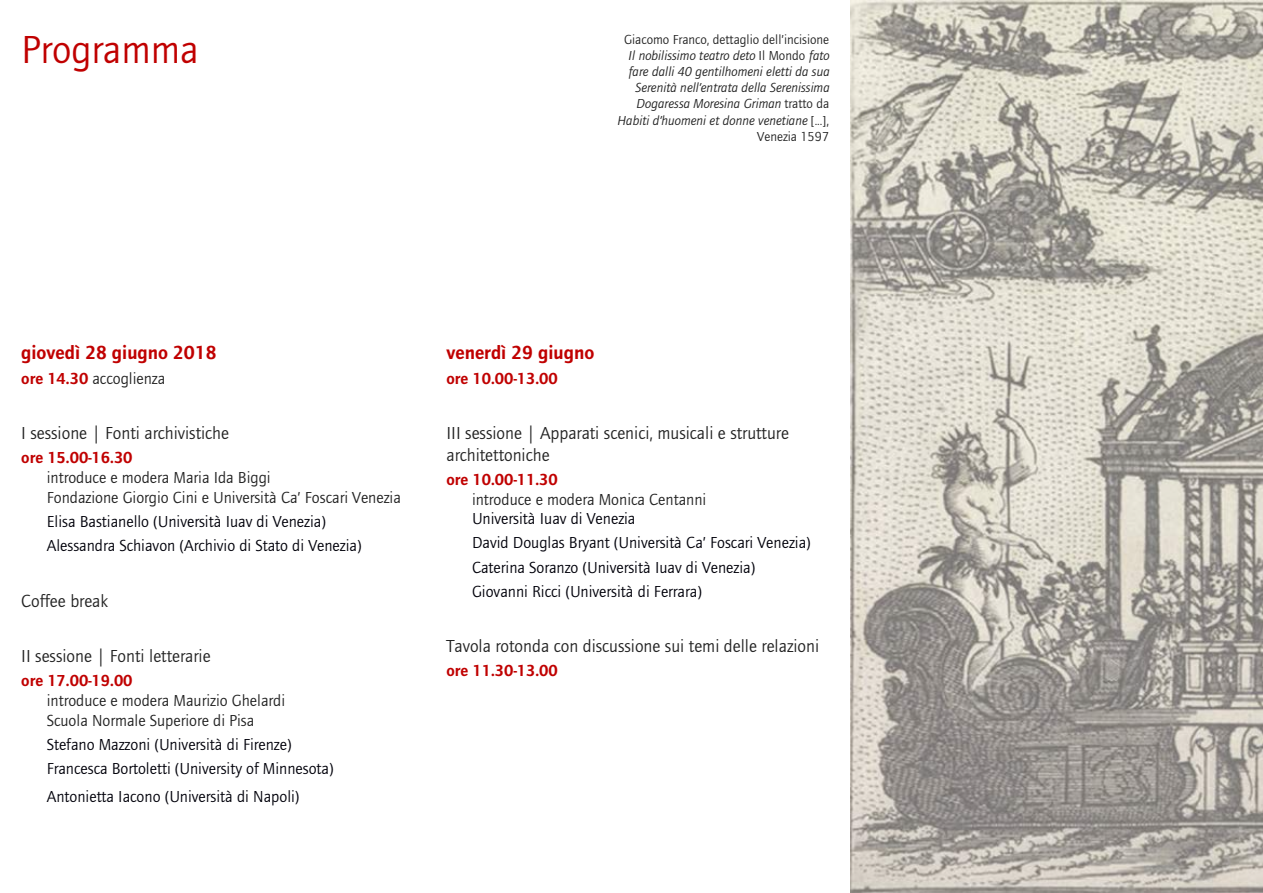
<style>
.page{position:relative;width:1263px;height:893px;background:#fff}
.page>*{position:absolute;margin:0;border:0;box-sizing:border-box;transform-origin:0 0}
.t1{font:40.5px "Foundry Journal";color:#c00000}
.t2{font:600 19.5px "Foundry Journal";color:#c00000}
.t3{font:18px/21.6px "Foundry Journal";color:#222}
.t4{font:16.5px/24px "Foundry Journal";color:#00000a}
.t5{font:16.5px/19.8px "Foundry Journal";color:#222}
.t6{font:600 16.5px "Foundry Journal";color:#c00000}
.t7{font:italic 13.5px/16.2px "Foundry Journal";color:#222;text-align:right}
.s1{font-style:normal}
.s2{font-weight:600;color:#c00000}
</style>
<div class="page">
<img style="left:850px;top:0;width:413px;height:893px">
<h1 class="t1" style="left:21px;top:27px;width:179px">Programma</h1>
<p class="t7" style="left:617px;top:31px;width:214px"><span class="s1">Giacomo Franco, dettaglio dell’incisione </span>Il nobilissimo teatro deto <span class="s1">Il Mondo</span> fato fare dalli 40 gentilhomeni eletti da sua Serenità nell’entrata della Serenissima Dogaressa Moresina Griman <span class="s1">tratto da </span>Habiti d’huomeni et donne venetiane <span class="s1">[...], Venezia 1597</span></p>
<p class="t2" style="left:21px;top:342px;width:197px">giovedì 28 giugno 2018</p>
<p class="t5" style="left:21px;top:368px;width:146px"><span class="s2">ore 14.30</span> accoglienza</p>
<p class="t3" style="left:21px;top:423px;width:209px">I sessione | Fonti archivistiche</p>
<p class="t6" style="left:21px;top:448px;width:113px">ore 15.00-16.30</p>
<p class="t5" style="left:47px;top:468px;width:356px">introduce e modera Maria Ida Biggi<br>Fondazione Giorgio Cini e Università Ca’ Foscari Venezia</p>
<p class="t4" style="left:47px;top:510px;width:316px">Elisa Bastianello (Università Iuav di Venezia)<br>Alessandra Schiavon (Archivio di Stato di Venezia)</p>
<p class="t3" style="left:21px;top:590px;width:88px">Coffee break</p>
<p class="t3" style="left:21px;top:646px;width:191px">II sessione | Fonti letterarie</p>
<p class="t6" style="left:21px;top:671px;width:113px">ore 17.00-19.00</p>
<p class="t5" style="left:47px;top:691px;width:240px">introduce e modera Maurizio Ghelardi<br>Scuola Normale Superiore di Pisa</p>
<p class="t4" style="left:47px;top:733px;width:288px">Stefano Mazzoni (Università di Firenze)<br>Francesca Bortoletti (University of Minnesota)</p>
<p class="t4" style="left:47px;top:784px;width:254px">Antonietta Iacono (Università di Napoli)</p>
<p class="t2" style="left:446px;top:342px;width:149px">venerdì 29 giugno</p>
<p class="t6" style="left:446px;top:369px;width:113px">ore 10.00-13.00</p>
<p class="t3" style="left:446px;top:423px;width:344px">III sessione | Apparati scenici, musicali e strutture architettoniche</p>
<p class="t6" style="left:446px;top:470px;width:113px">ore 10.00-11.30</p>
<p class="t5" style="left:472px;top:489px;width:236px">introduce e modera Monica Centanni</p>
<p class="t4" style="left:472px;top:507px;width:340px">Università Iuav di Venezia<br>David Douglas Bryant (Università Ca’ Foscari Venezia)<br>Caterina Soranzo (Università Iuav di Venezia)<br>Giovanni Ricci (Università di Ferrara)</p>
<p class="t3" style="left:446px;top:636px;width:374px">Tavola rotonda con discussione sui temi delle relazioni</p>
<p class="t6" style="left:446px;top:661px;width:113px">ore 11.30-13.00</p>
</div>
